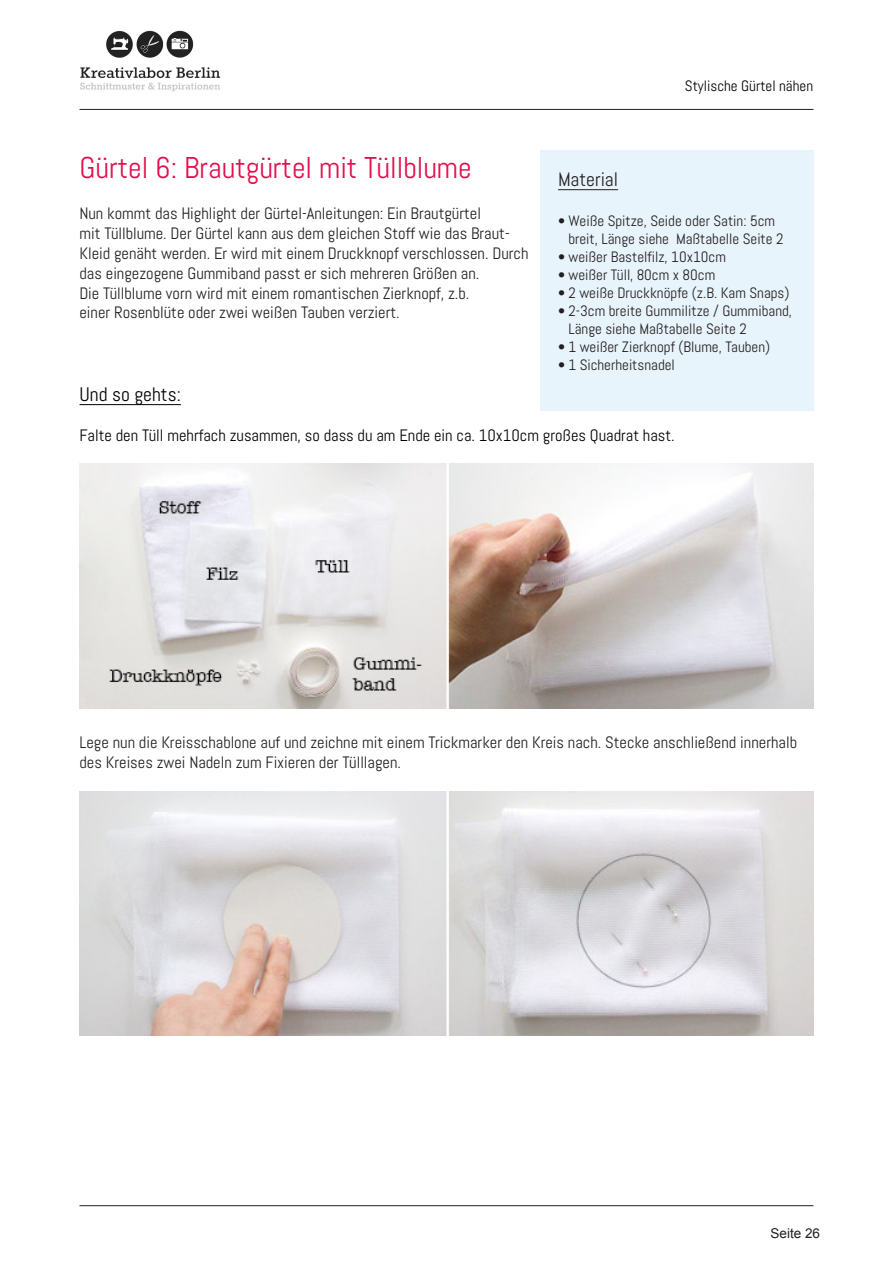
<style>
.page{position:relative;width:893px;height:1263px;background:#fff}
.page>*{position:absolute;margin:0;border:0;box-sizing:border-box;transform-origin:0 0}
.t1{font:30px "Abel";color:#e2104c}
.t2{font:19.5px "Abel";color:#000}
.t3{font:19.5px "Abel";color:#231f20}
.t4{font:16.5px/19.8px "Abel";color:#231f20}
.t5{font:16.5px "Abel";color:#000}
.t6{font:15px "Abel";color:#231f20}
.t7{font:15px "Abel";color:#000}
.t8{font:13.5px "Arial";color:#231f20}
</style>
<div class="page">
<img style="left:79px;top:30px;width:148px;height:80px">
<hr style="left:80px;top:109px;width:733px;height:1px;background:#231f20">
<hr style="left:80px;top:1205px;width:733px;height:1px;background:#231f20">
<hr style="left:80px;top:404px;width:101px;height:1px;background:#000">
<img style="left:80px;top:464px;width:733px;height:244px">
<img style="left:80px;top:791px;width:733px;height:245px">
<div style="left:540px;top:150px;width:273px;height:260px;background:#e8f4fb"></div>
<hr style="left:558px;top:189px;width:60px;height:1px;background:#231f20">
<p class="t1" style="left:80px;top:148px;width:394px">Gürtel 6: Brautgürtel mit Tüllblume</p>
<p class="t4" style="left:80px;top:204px;width:403px">Nun kommt das Highlight der Gürtel-Anleitungen: Ein Brautgürtel</p>
<p class="t4" style="left:80px;top:224px;width:432px">mit Tüllblume. Der Gürtel kann aus dem gleichen Stoff wie das Braut-</p>
<p class="t4" style="left:80px;top:243px;width:451px">Kleid genäht werden. Er wird mit einem Druckknopf verschlossen. Durch</p>
<p class="t4" style="left:80px;top:263px;width:401px">das eingezogene Gummiband passt er sich mehreren Größen an.</p>
<p class="t4" style="left:80px;top:283px;width:391px">Die Tüllblume vorn wird mit einem romantischen Zierknopf, z.b.</p>
<p class="t4" style="left:80px;top:303px;width:322px">einer Rosenblüte oder zwei weißen Tauben verziert.</p>
<p class="t7" style="left:685px;top:77px;width:130px">Stylische Gürtel nähen</p>
<p class="t3" style="left:558px;top:167px;width:62px">Material</p>
<p class="t6" style="left:558px;top:211px;width:219px">• Weiße Spitze, Seide oder Satin: 5cm</p>
<p class="t6" style="left:568px;top:229px;width:217px">breit, Länge siehe Maßtabelle Seite 2</p>
<p class="t6" style="left:558px;top:247px;width:169px">• weißer Bastelfilz, 10x10cm</p>
<p class="t6" style="left:558px;top:265px;width:159px">• weißer Tüll, 80cm x 80cm</p>
<p class="t6" style="left:558px;top:283px;width:233px">• 2 weiße Druckknöpfe (z.B. Kam Snaps)</p>
<p class="t6" style="left:558px;top:301px;width:236px">• 2-3cm breite Gummilitze / Gummiband,</p>
<p class="t6" style="left:568px;top:319px;width:180px">Länge siehe Maßtabelle Seite 2</p>
<p class="t6" style="left:558px;top:337px;width:214px">• 1 weißer Zierknopf (Blume, Tauben)</p>
<p class="t6" style="left:558px;top:355px;width:118px">• 1 Sicherheitsnadel</p>
<p class="t2" style="left:80px;top:382px;width:103px">Und so gehts:</p>
<p class="t5" style="left:80px;top:425px;width:597px">Falte den Tüll mehrfach zusammen, so dass du am Ende ein ca. 10x10cm großes Quadrat hast.</p>
<p class="t4" style="left:80px;top:732px;width:719px">Lege nun die Kreisschablone auf und zeichne mit einem Trickmarker den Kreis nach. Stecke anschließend innerhalb des Kreises zwei Nadeln zum Fixieren der Tülllagen.</p>
<p class="t8" style="left:771px;top:1225px;width:51px">Seite 26</p>
</div>
